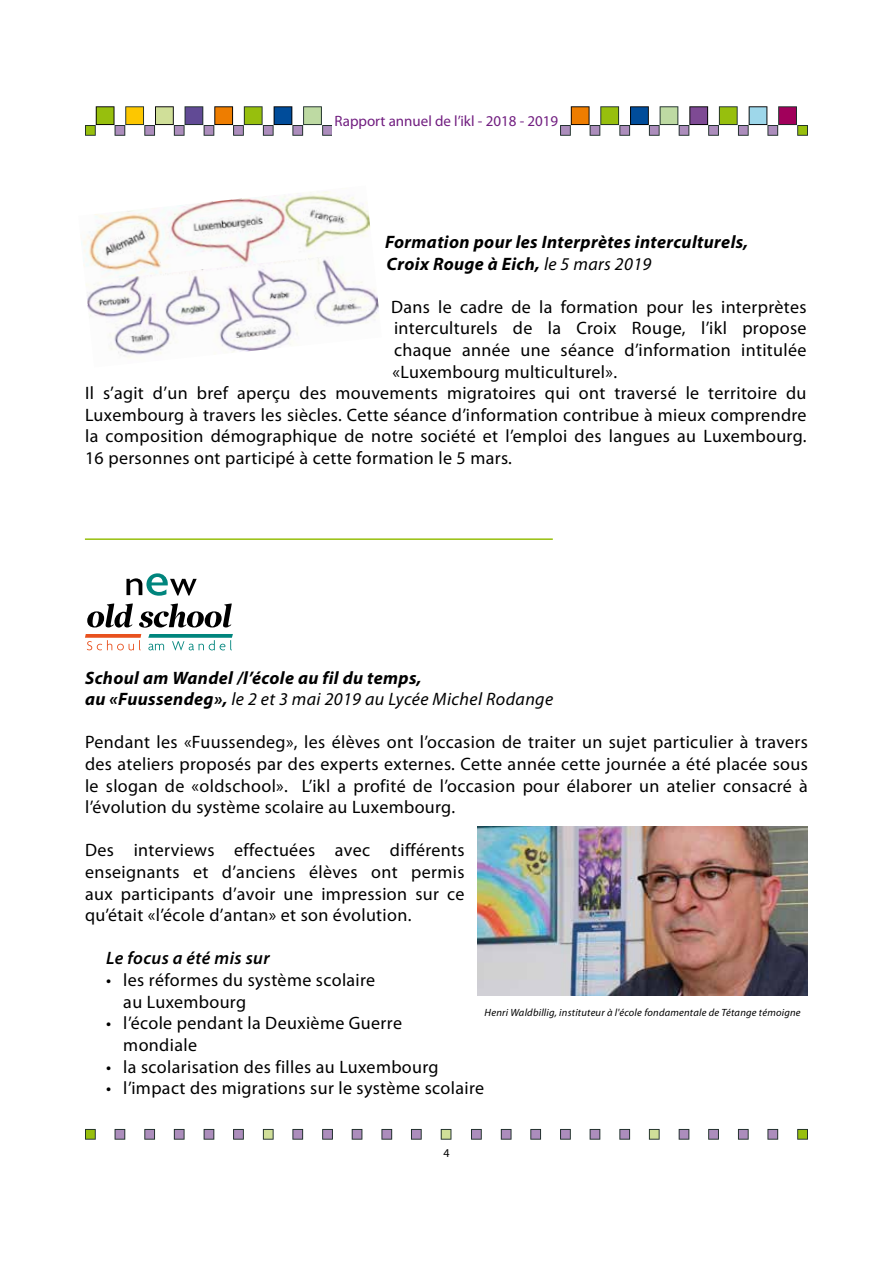
<style>
.page{position:relative;width:893px;height:1263px;background:#fff}
.page>*{position:absolute;margin:0;border:0;box-sizing:border-box;transform-origin:0 0}
.t1{font:18px/21.6px "Myriad Pro";letter-spacing:.02em;color:#000;text-align:justify}
.t2{font:italic 700 18px/21.6px "Myriad Pro";letter-spacing:.02em;color:#000}
.t3{font:italic 600 18px "Myriad Pro";letter-spacing:.02em;color:#000}
.t4{font:15px "Myriad Pro";color:#711e80}
.t5{font:12px "Myriad Pro";color:#000}
.t6{font:italic 10.5px "Myriad Pro";letter-spacing:.02em;color:#000}
.s1{font-weight:400}
</style>
<div class="page">
<svg style="left:85px;top:106px;width:723px;height:30px"></svg>
<svg style="left:85px;top:1129px;width:11px;height:11px"></svg>
<svg style="left:115px;top:1129px;width:10px;height:11px"></svg>
<svg style="left:144px;top:1129px;width:11px;height:11px"></svg>
<svg style="left:174px;top:1129px;width:11px;height:11px"></svg>
<svg style="left:204px;top:1129px;width:10px;height:11px"></svg>
<svg style="left:233px;top:1129px;width:11px;height:11px"></svg>
<svg style="left:263px;top:1129px;width:11px;height:11px"></svg>
<svg style="left:292px;top:1129px;width:11px;height:11px"></svg>
<svg style="left:322px;top:1129px;width:11px;height:11px"></svg>
<svg style="left:352px;top:1129px;width:10px;height:11px"></svg>
<svg style="left:381px;top:1129px;width:11px;height:11px"></svg>
<svg style="left:411px;top:1129px;width:11px;height:11px"></svg>
<svg style="left:441px;top:1129px;width:10px;height:11px"></svg>
<svg style="left:471px;top:1129px;width:11px;height:11px"></svg>
<svg style="left:501px;top:1129px;width:10px;height:11px"></svg>
<svg style="left:530px;top:1129px;width:11px;height:11px"></svg>
<svg style="left:560px;top:1129px;width:11px;height:11px"></svg>
<svg style="left:590px;top:1129px;width:10px;height:11px"></svg>
<svg style="left:619px;top:1129px;width:11px;height:11px"></svg>
<svg style="left:649px;top:1129px;width:11px;height:11px"></svg>
<svg style="left:679px;top:1129px;width:10px;height:11px"></svg>
<svg style="left:708px;top:1129px;width:11px;height:11px"></svg>
<svg style="left:738px;top:1129px;width:11px;height:11px"></svg>
<svg style="left:767px;top:1129px;width:11px;height:11px"></svg>
<svg style="left:797px;top:1129px;width:11px;height:11px"></svg>
<div style="left:333px;top:103px;width:227px;height:34px;background:#fff"></div>
<svg style="left:87px;top:603px;width:46px;height:24px"></svg>
<svg style="left:139px;top:603px;width:93px;height:25px"></svg>
<svg style="left:126px;top:573px;width:71px;height:23px"></svg>
<svg style="left:85px;top:634px;width:56px;height:16px"></svg>
<svg style="left:148px;top:634px;width:85px;height:16px"></svg>
<img style="left:477px;top:826px;width:331px;height:169px">
<img style="left:86px;top:281px;width:293px;height:77px">
<img style="left:81px;top:191px;width:289px;height:90px">
<hr style="left:85px;top:538px;width:468px;height:2px;background:#97bf0d">
<p class="t4" style="left:334px;top:111px;width:225px">Rapport annuel de l’ikl - 2018 - 2019</p>
<p class="t2" style="left:385px;top:231px;width:365px">Formation pour les Interprètes interculturels,<br>Croix Rouge à Eich, <span class="s1">le 5 mars 2019</span></p>
<p class="t1" style="left:391px;top:296px;width:417px">Dans le cadre de la formation pour les interprètes</p>
<p class="t1" style="left:394px;top:317px;width:414px">interculturels de la Croix Rouge, l’ikl propose</p>
<p class="t1" style="left:394px;top:339px;width:414px">chaque année une séance d’information intitulée</p>
<p class="t1" style="left:393px;top:360px;width:226px">«Luxembourg multiculturel».</p>
<p class="t1" style="left:85px;top:382px;width:723px">Il s’agit d’un bref aperçu des mouvements migratoires qui ont traversé le territoire du</p>
<p class="t1" style="left:85px;top:404px;width:723px">Luxembourg à travers les siècles. Cette séance d’information contribue à mieux comprendre</p>
<p class="t1" style="left:85px;top:425px;width:723px">la composition démographique de notre société et l’emploi des langues au Luxembourg.</p>
<p class="t1" style="left:85px;top:447px;width:428px">16 personnes ont participé à cette formation le 5 mars.</p>
<p class="t2" style="left:85px;top:666px;width:470px">Schoul am Wandel /l’école au fil du temps,<br>au «Fuussendeg», <span class="s1">le 2 et 3 mai 2019 au Lycée Michel Rodange</span></p>
<p class="t1" style="left:85px;top:731px;width:724px">Pendant les «Fuussendeg», les élèves ont l’occasion de traiter un sujet particulier à travers des ateliers proposés par des experts externes. Cette année cette journée a été placée sous le slogan de «oldschool». L’ikl a profité de l’occasion pour élaborer un atelier consacré à l’évolution du système scolaire au Luxembourg.</p>
<p class="t1" style="left:85px;top:839px;width:381px">Des interviews effectuées avec différents enseignants et d’anciens élèves ont permis aux participants d’avoir une impression sur ce qu’était «l’école d’antan» et son évolution.</p>
<p class="t3" style="left:106px;top:947px;width:165px">Le focus a été mis sur</p>
<p class="t1" style="left:123px;top:969px;width:253px;text-indent:-17px">• les réformes du système scolaire au Luxembourg</p>
<p class="t1" style="left:123px;top:1012px;width:280px;text-indent:-17px">• l’école pendant la Deuxième Guerre mondiale</p>
<p class="t1" style="left:106px;top:1055px;width:334px">• la scolarisation des filles au Luxembourg</p>
<p class="t1" style="left:106px;top:1077px;width:379px">• l’impact des migrations sur le système scolaire</p>
<p class="t6" style="left:485px;top:1006px;width:318px">Henri Waldbillig, instituteur à l'école fondamentale de Tétange témoigne</p>
<p class="t5" style="left:443px;top:1145px;width:8px">4</p>
</div>
